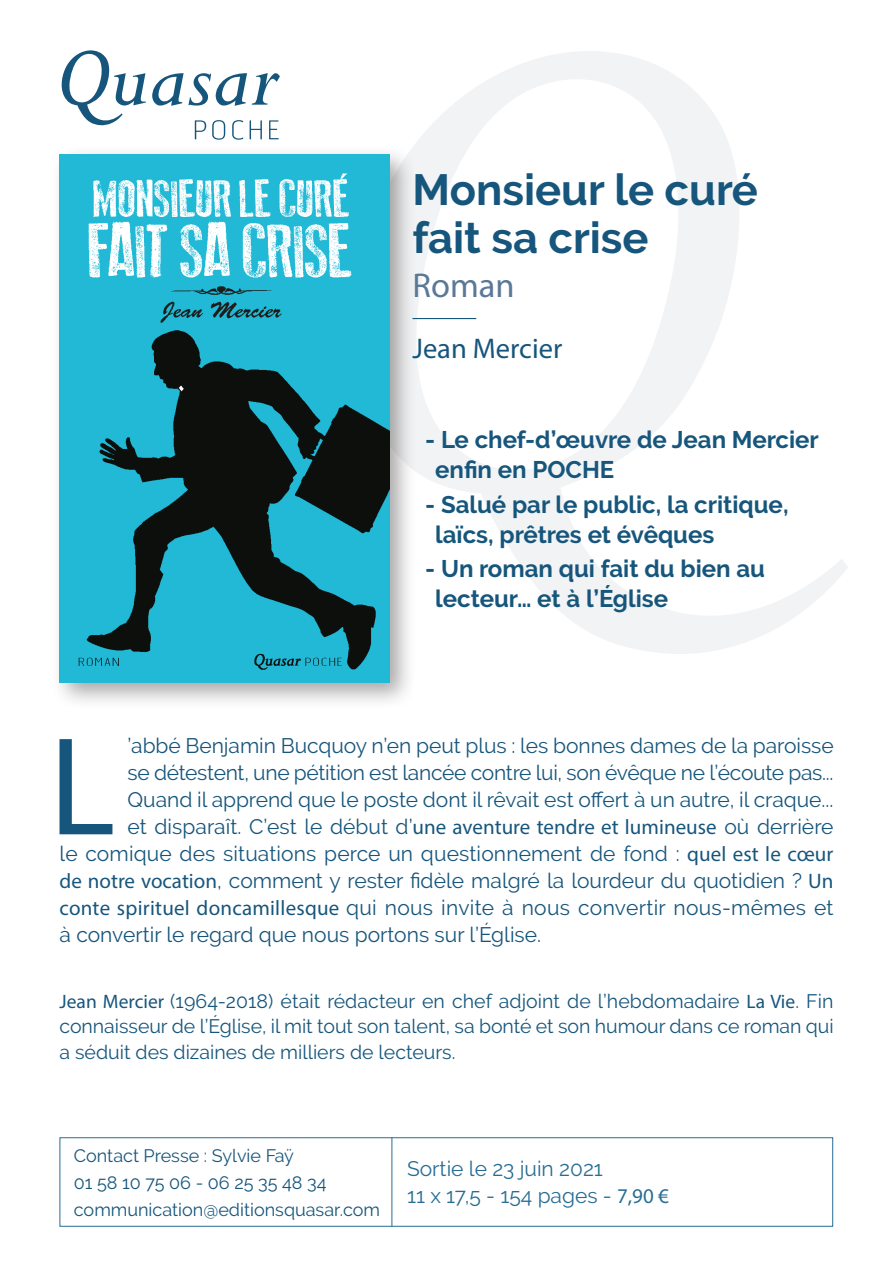
<style>
.page{position:relative;width:893px;height:1263px;background:#fff}
.page>*{position:absolute;margin:0;border:0;box-sizing:border-box;transform-origin:0 0}
._05_Texte_courant_le{font:141.15px "Myriad Pro";color:#17567c}
._01_Titre_livre{font:700 43.5px/48px "Raleway";color:#17567c}
._02_Sous_titre{font:34.5px "Myriad Pro";color:#5b7897}
._03_Auteur{font:28.5px "Myriad Pro";color:#17567c}
._04_Points_clés{font:700 24px/30px "Raleway";color:#17567c}
._05_Texte_courant_le-2{font:21px "Raleway";color:#17567c}
._07_info_technique{font:21px "Raleway";color:#296d94}
._06_Texte_auteur{font:19.5px/25.5px "Raleway";color:#17567c;text-align:justify}
._07_info_technique-2{font:18px "Raleway";color:#17567c}
.s1{font-family:"Myriad Pro"}
</style>
<div class="page">
<svg style="left:415px;top:51px;width:433px;height:603px"></svg>
<div style="left:60px;top:1137px;width:773px;height:90px;background:#fff;border:1px solid #296d94"></div>
<hr style="left:391px;top:1137px;width:1px;height:90px;background:#296d94">
<div style="left:50px;top:145px;width:367px;height:565px;background:#231f20;opacity:.4"></div>
<img style="left:60px;top:154px;width:329px;height:528px">
<hr style="left:412px;top:318px;width:64px;height:1px;background:#17567c">
<svg style="left:61px;top:50px;width:85px;height:76px"></svg>
<svg style="left:152px;top:73px;width:128px;height:33px"></svg>
<svg style="left:195px;top:120px;width:11px;height:19px"></svg>
<svg style="left:212px;top:120px;width:13px;height:20px"></svg>
<svg style="left:232px;top:120px;width:11px;height:20px"></svg>
<svg style="left:250px;top:120px;width:12px;height:19px"></svg>
<svg style="left:269px;top:120px;width:10px;height:19px"></svg>
<p class="_01_Titre_livre" style="left:412px;top:166px;width:347px">Monsieur le curé fait sa crise</p>
<p class="_02_Sous_titre" style="left:412px;top:264px;width:104px">Roman</p>
<p class="_03_Auteur" style="left:412px;top:331px;width:151px">Jean Mercier</p>
<p class="_04_Points_clés" style="left:435px;top:425px;width:385px;text-indent:-10px">- Le chef-d’œuvre de Jean Mercier enfin en POCHE</p>
<p class="_04_Points_clés" style="left:435px;top:489px;width:355px;text-indent:-10px">- Salué par le public, la critique, laïcs, prêtres et évêques</p>
<p class="_04_Points_clés" style="left:435px;top:554px;width:331px;text-indent:-10px">- Un roman qui fait du bien au lecteur… et à l’Église</p>
<p class="_05_Texte_courant_le" style="left:49px;top:700px;width:68px">L</p>
<p class="_05_Texte_courant_le-2" style="left:128px;top:734px;width:708px">’abbé Benjamin Bucquoy n’en peut plus : les bonnes dames de la paroisse</p>
<p class="_05_Texte_courant_le-2" style="left:128px;top:761px;width:707px">se détestent, une pétition est lancée contre lui, son évêque ne l’écoute pas...</p>
<p class="_05_Texte_courant_le-2" style="left:128px;top:788px;width:707px">Quand il apprend que le poste dont il rêvait est offert à un autre, il craque...</p>
<p class="_05_Texte_courant_le-2" style="left:128px;top:815px;width:707px">et disparaît. C’est le début d’<span class="s1">une aventure tendre et lumineuse</span> où derrière</p>
<p class="_05_Texte_courant_le-2" style="left:60px;top:842px;width:775px">le comique des situations perce un questionnement de fond : <span class="s1">quel est le cœur</span></p>
<p class="_05_Texte_courant_le-2" style="left:60px;top:869px;width:775px"><span class="s1">de notre vocation</span>, comment y rester fidèle malgré la lourdeur du quotidien ? <span class="s1">Un</span></p>
<p class="_05_Texte_courant_le-2" style="left:60px;top:896px;width:775px"><span class="s1">conte spirituel doncamillesque</span> qui nous invite à nous convertir nous-mêmes et</p>
<p class="_05_Texte_courant_le-2" style="left:60px;top:923px;width:483px">à convertir le regard que nous portons sur l’Église.</p>
<p class="_06_Texte_auteur" style="left:60px;top:988px;width:776px"><span class="s1">Jean Mercier</span> (1964-2018) était rédacteur en chef adjoint de l’hebdomadaire <span class="s1">La Vie</span>. Fin connaisseur de l’Église, il mit tout son talent, sa bonté et son humour dans ce roman qui a séduit des dizaines de milliers de lecteurs.</p>
<p class="_07_info_technique-2" style="left:74px;top:1145px;width:222px">Contact Presse : Sylvie Faÿ</p>
<p class="_07_info_technique-2" style="left:74px;top:1172px;width:254px">01 58 10 75 06 - 06 25 35 48 34</p>
<p class="_07_info_technique-2" style="left:74px;top:1199px;width:308px">communication@editionsquasar.com</p>
<p class="_07_info_technique" style="left:407px;top:1156px;width:197px">Sortie le 23 juin 2021</p>
<p class="_07_info_technique" style="left:407px;top:1183px;width:264px">11 x 17,5 - 154 pages - <span class="s1">7,90 €</span></p>
</div>
